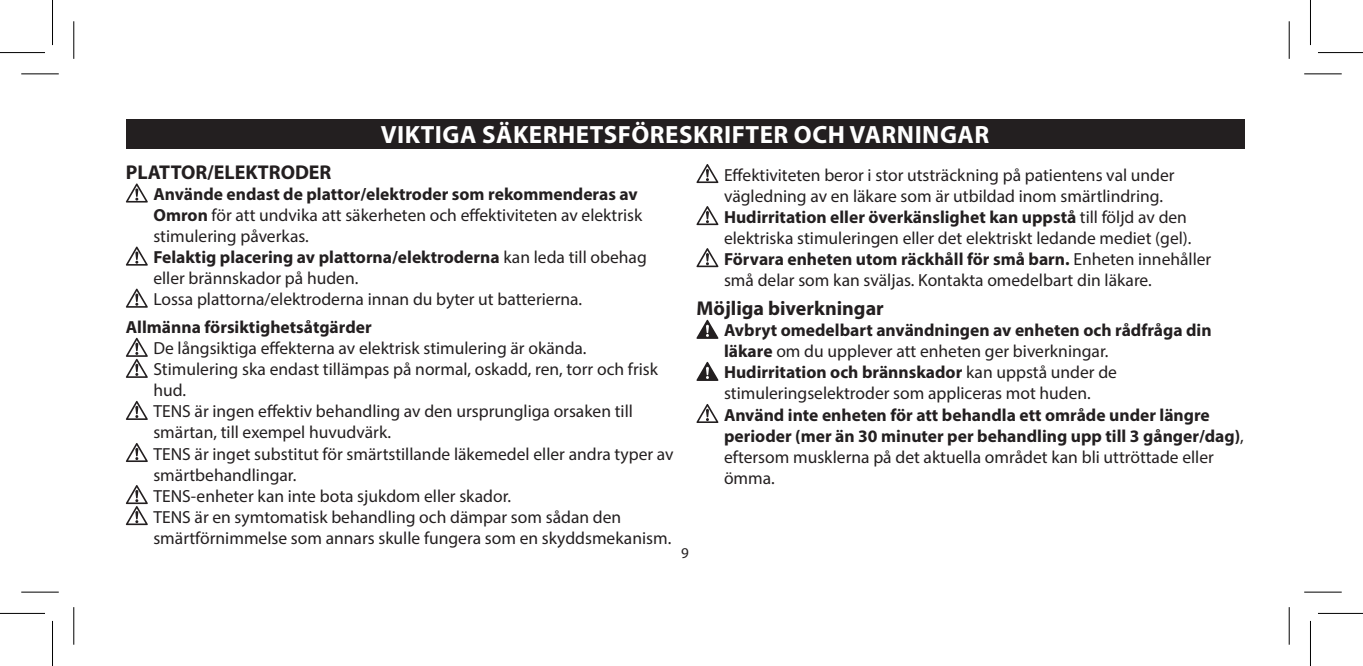
<style>
.page{position:relative;width:1363px;height:666px;background:#fff}
.page>*{position:absolute;margin:0;border:0;box-sizing:border-box;transform-origin:0 0}
.t1{font:700 25px "Myriad Pro";letter-spacing:.02em;color:#fff}
.t2{font:700 20px "Myriad Pro";color:#231f20}
.t3{font:17.5px/21px "Myriad Pro";color:#231f20}
.t4{font:700 17.5px/21px "Myriad Pro";color:#231f20}
.t5{font:15px "Myriad Pro";color:#231f20}
.s1{font-weight:700}
.s2{font-weight:400}
</style>
<div class="page">
<div style="left:126px;top:119px;width:1118px;height:29px;background:#231f20"></div>
<svg style="left:126px;top:183px;width:22px;height:19px"></svg>
<svg style="left:126px;top:246px;width:22px;height:19px"></svg>
<svg style="left:126px;top:288px;width:22px;height:19px"></svg>
<svg style="left:126px;top:337px;width:22px;height:40px"></svg>
<svg style="left:126px;top:400px;width:22px;height:19px"></svg>
<svg style="left:126px;top:443px;width:22px;height:18px"></svg>
<svg style="left:126px;top:485px;width:22px;height:39px"></svg>
<svg style="left:696px;top:164px;width:22px;height:19px"></svg>
<svg style="left:696px;top:206px;width:22px;height:19px"></svg>
<svg style="left:696px;top:248px;width:22px;height:19px"></svg>
<svg style="left:696px;top:319px;width:22px;height:19px"></svg>
<svg style="left:696px;top:361px;width:22px;height:19px"></svg>
<svg style="left:696px;top:404px;width:22px;height:18px"></svg>
<hr style="left:21px;top:73px;width:38px;height:1px;background:#000">
<hr style="left:1304px;top:73px;width:37px;height:1px;background:#000">
<hr style="left:21px;top:591px;width:38px;height:1px;background:#000">
<hr style="left:1304px;top:591px;width:37px;height:1px;background:#000">
<hr style="left:73px;top:21px;width:1px;height:38px;background:#000">
<hr style="left:73px;top:606px;width:1px;height:38px;background:#000">
<hr style="left:1288px;top:21px;width:1px;height:38px;background:#000">
<hr style="left:1288px;top:606px;width:1px;height:38px;background:#000">
<hr style="left:0;top:52px;width:45px;height:1px;background:#000">
<hr style="left:1318px;top:52px;width:45px;height:1px;background:#000">
<hr style="left:0;top:612px;width:45px;height:1px;background:#000">
<hr style="left:1318px;top:612px;width:45px;height:1px;background:#000">
<hr style="left:52px;top:0;width:1px;height:45px;background:#000">
<hr style="left:52px;top:620px;width:1px;height:45px;background:#000">
<hr style="left:1310px;top:0;width:1px;height:45px;background:#000">
<hr style="left:1310px;top:620px;width:1px;height:45px;background:#000">
<h1 class="t1" style="left:381px;top:118px;width:610px">VIKTIGA SÄKERHETSFÖRESKRIFTER OCH VARNINGAR</h1>
<p class="t2" style="left:126px;top:159px;width:207px">PLATTOR/ELEKTRODER</p>
<p class="t3" style="left:153px;top:183px;width:495px"><span class="s1">Använde endast de plattor/elektroder som rekommenderas av Omron</span> för att undvika att säkerheten och effektiviteten av elektrisk stimulering påverkas.<br><span class="s1">Felaktig placering av plattorna/elektroderna</span> kan leda till obehag eller brännskador på huden.<br>Lossa plattorna/elektroderna innan du byter ut batterierna.</p>
<p class="t4" style="left:126px;top:316px;width:247px">Allmänna försiktighetsåtgärder</p>
<p class="t3" style="left:153px;top:337px;width:522px">De långsiktiga effekterna av elektrisk stimulering är okända.<br>Stimulering ska endast tillämpas på normal, oskadd, ren, torr och frisk hud.<br>TENS är ingen effektiv behandling av den ursprungliga orsaken till smärtan, till exempel huvudvärk.<br>TENS är inget substitut för smärtstillande läkemedel eller andra typer av smärtbehandlingar.<br>TENS-enheter kan inte bota sjukdom eller skador.<br>TENS är en symtomatisk behandling och dämpar som sådan den smärtförnimmelse som annars skulle fungera som en skyddsmekanism.</p>
<p class="t5" style="left:681px;top:543px;width:9px">9</p>
<p class="t3" style="left:724px;top:164px;width:489px">Effektiviteten beror i stor utsträckning på patientens val under vägledning av en läkare som är utbildad inom smärtlindring.<br><span class="s1">Hudirritation eller överkänslighet kan uppstå</span> till följd av den elektriska stimuleringen eller det elektriskt ledande mediet (gel).<br><span class="s1">Förvara enheten utom räckhåll för små barn.</span> Enheten innehåller små delar som kan sväljas. Kontakta omedelbart din läkare.</p>
<p class="t2" style="left:696px;top:295px;width:189px">Möjliga biverkningar</p>
<p class="t3" style="left:724px;top:319px;width:489px"><span class="s1">Avbryt omedelbart användningen av enheten och rådfråga din läkare</span> om du upplever att enheten ger biverkningar.<br><span class="s1">Hudirritation och brännskador</span> kan uppstå under de stimuleringselektroder som appliceras mot huden.</p>
<p class="t4" style="left:724px;top:403px;width:521px">Använd inte enheten för att behandla ett område under längre perioder (mer än 30 minuter per behandling upp till 3 gånger/dag)<span class="s2">, eftersom musklerna på det aktuella området kan bli uttröttade eller ömma.</span></p>
</div>
